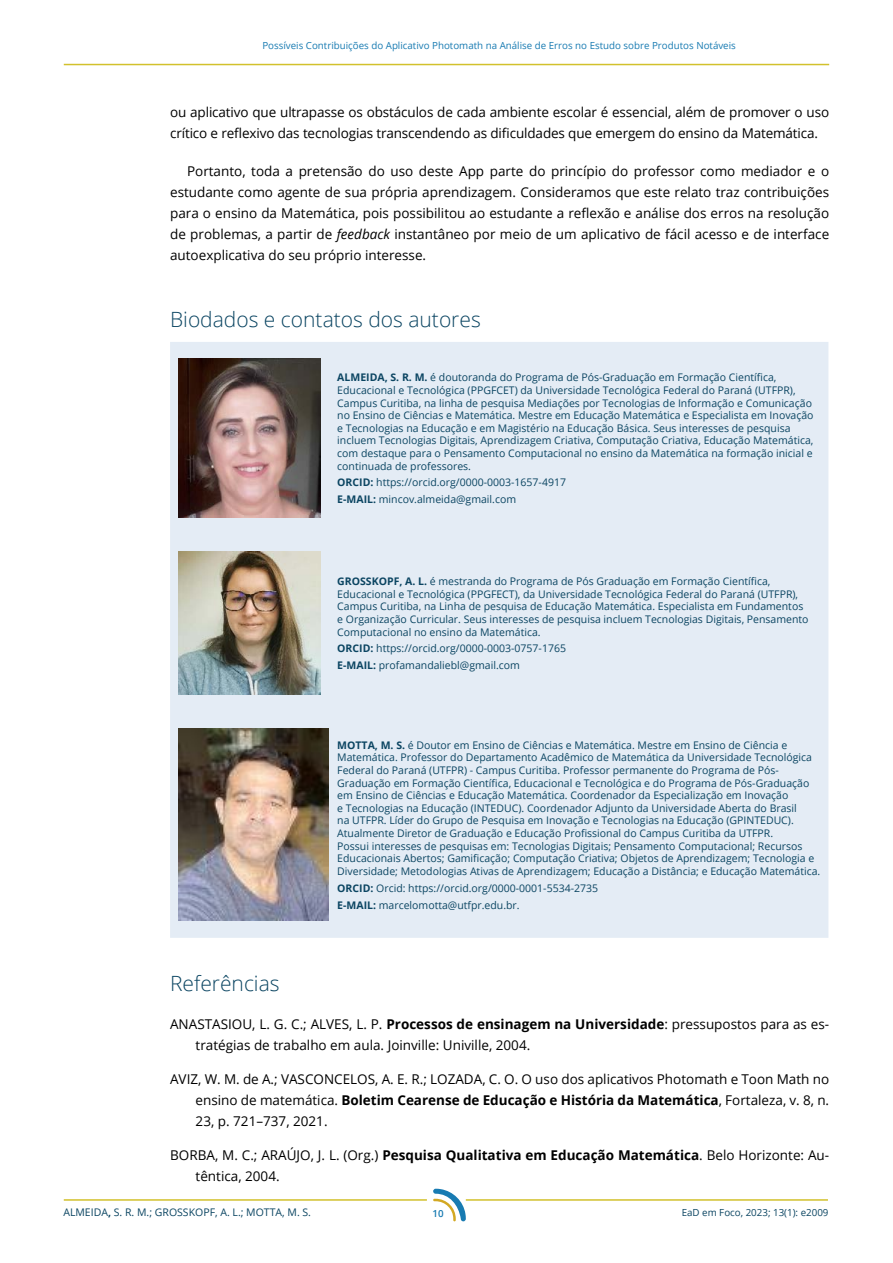
<style>
.page{position:relative;width:893px;height:1263px;background:#fff}
.page>*{position:absolute;margin:0;border:0;box-sizing:border-box;transform-origin:0 0}
.t1{font:300 21px "Open Sans";color:#0b4562}
.t2{font:13.5px/21px "Open Sans";color:#000}
.t3{font:10.5px/12.6px "Open Sans";color:#0b4562}
.t4{font:9.75px "Open Sans";color:#187bb2}
.t5{font:9.75px "Open Sans";color:#0b4562}
.t6{font:600 9.75px "Open Sans";color:#187bb2}
.s1{font-style:italic}
.s2{font-weight:700}
</style>
<div class="page">
<hr style="left:64px;top:64px;width:765px;height:1px;background:#d2c12c">
<hr style="left:466px;top:1199px;width:362px;height:2px;background:#d2c12c">
<svg style="left:433px;top:1189px;width:33px;height:32px"></svg>
<hr style="left:64px;top:1199px;width:363px;height:2px;background:#d2c12c">
<div style="left:170px;top:342px;width:658px;height:596px;background:#e4ecf5"></div>
<img style="left:178px;top:359px;width:143px;height:159px">
<img style="left:178px;top:552px;width:143px;height:142px">
<img style="left:178px;top:728px;width:150px;height:193px">
<p class="t4" style="left:262px;top:39px;width:475px">Possíveis Contribuições do Aplicativo Photomath na Análise de Erros no Estudo sobre Produtos Notáveis</p>
<p class="t2" style="left:170px;top:101px;width:661px">ou aplicativo que ultrapasse os obstáculos de cada ambiente escolar é essencial, além de promover o uso crítico e reflexivo das tecnologias transcendendo as dificuldades que emergem do ensino da Matemática.</p>
<p class="t2" style="left:170px;top:160px;width:661px;text-align:justify;text-indent:17px">Portanto, toda a pretensão do uso deste App parte do princípio do professor como mediador e o estudante como agente de sua própria aprendizagem. Consideramos que este relato traz contribuições para o ensino da Matemática, pois possibilitou ao estudante a reflexão e análise dos erros na resolução de problemas, a partir de <span class="s1">feedback</span> instantâneo por meio de um aplicativo de fácil acesso e de interface autoexplicativa do seu próprio interesse.</p>
<h1 class="t1" style="left:170px;top:305px;width:312px">Biodados e contatos dos autores</h1>
<p class="t3" style="left:337px;top:371px;width:478px"><span class="s2">ALMEIDA, S. R. M.</span> é doutoranda do Programa de Pós-Graduação em Formação Científica, Educacional e Tecnológica (PPGFCET) da Universidade Tecnológica Federal do Paraná (UTFPR), Campus Curitiba, na linha de pesquisa Mediações por Tecnologias de Informação e Comunicação no Ensino de Ciências e Matemática. Mestre em Educação Matemática e Especialista em Inovação e Tecnologias na Educação e em Magistério na Educação Básica. Seus interesses de pesquisa incluem Tecnologias Digitais, Aprendizagem Criativa, Computação Criativa, Educação Matemática, com destaque para o Pensamento Computacional no ensino da Matemática na formação inicial e continuada de professores.</p>
<p class="t3" style="left:337px;top:474px;width:230px;line-height:16.8px"><span class="s2">ORCID:</span> https://orcid.org/0000-0003-1657-4917<br><span class="s2">E-MAIL:</span> mincov.almeida@gmail.com</p>
<p class="t3" style="left:337px;top:575px;width:473px"><span class="s2">GROSSKOPF, A. L.</span> é mestranda do Programa de Pós Graduação em Formação Científica, Educacional e Tecnológica (PPGFECT), da Universidade Tecnológica Federal do Paraná (UTFPR), Campus Curitiba, na Linha de pesquisa de Educação Matemática. Especialista em Fundamentos e Organização Curricular. Seus interesses de pesquisa incluem Tecnologias Digitais, Pensamento Computacional no ensino da Matemática.</p>
<p class="t3" style="left:337px;top:640px;width:230px;line-height:16.8px"><span class="s2">ORCID:</span> https://orcid.org/0000-0003-0757-1765<br><span class="s2">E-MAIL:</span> profamandaliebl@gmail.com</p>
<p class="t3" style="left:337px;top:738px;width:485px"><span class="s2">MOTTA, M. S.</span> é Doutor em Ensino de Ciências e Matemática. Mestre em Ensino de Ciência e Matemática. Professor do Departamento Acadêmico de Matemática da Universidade Tecnológica Federal do Paraná (UTFPR) - Campus Curitiba. Professor permanente do Programa de Pós-Graduação em Formação Científica, Educacional e Tecnológica e do Programa de Pós-Graduação em Ensino de Ciências e Educação Matemática. Coordenador da Especialização em Inovação<br>e Tecnologias na Educação (INTEDUC). Coordenador Adjunto da Universidade Aberta do Brasil<br>na UTFPR. Líder do Grupo de Pesquisa em Inovação e Tecnologias na Educação (GPINTEDUC).<br>Atualmente Diretor de Graduação e Educação Profissional do Campus Curitiba da UTFPR.<br>Possui interesses de pesquisas em: Tecnologias Digitais; Pensamento Computacional; Recursos Educacionais Abertos; Gamificação; Computação Criativa; Objetos de Aprendizagem; Tecnologia e Diversidade; Metodologias Ativas de Aprendizagem; Educação a Distância; e Educação Matemática.</p>
<p class="t3" style="left:337px;top:879px;width:262px;line-height:16.8px"><span class="s2">ORCID:</span> Orcid: https://orcid.org/0000-0001-5534-2735<br><span class="s2">E-MAIL:</span> marcelomotta@utfpr.edu.br.</p>
<h1 class="t1" style="left:170px;top:969px;width:111px">Referências</h1>
<p class="t2" style="left:196px;top:1013px;width:635px;text-indent:-26px">ANASTASIOU, L. G. C.; ALVES, L. P. <span class="s2">Processos de ensinagem na Universidade</span>: pressupostos para as es&shy;tratégias de trabalho em aula. Joinville: Univille, 2004.</p>
<p class="t2" style="left:196px;top:1068px;width:635px;text-align:justify;text-indent:-26px">AVIZ, W. M. de A.; VASCONCELOS, A. E. R.; LOZADA, C. O. O uso dos aplicativos Photomath e Toon Math no ensino de matemática. <span class="s2">Boletim Cearense de Educação e História da Matemática</span>, Fortaleza, v. 8, n.<br>23, p. 721–737, 2021.</p>
<p class="t2" style="left:196px;top:1144px;width:635px;text-indent:-26px">BORBA, M. C.; ARAÚJO, J. L. (Org.) <span class="s2">Pesquisa Qualitativa em Educação Matemática</span>. Belo Horizonte: Au&shy;têntica, 2004.</p>
<p class="t3" style="left:63px;top:1206px;width:249px">ALMEIDA<span class="s2">,</span> S. R. M.; GROSSKOPF, A. L.; MOTTA, M. S.</p>
<p class="t5" style="left:682px;top:1206px;width:148px">EaD em Foco, 2023; 13(1): e2009</p>
<p class="t6" style="left:432px;top:1207px;width:13px">10</p>
</div>
